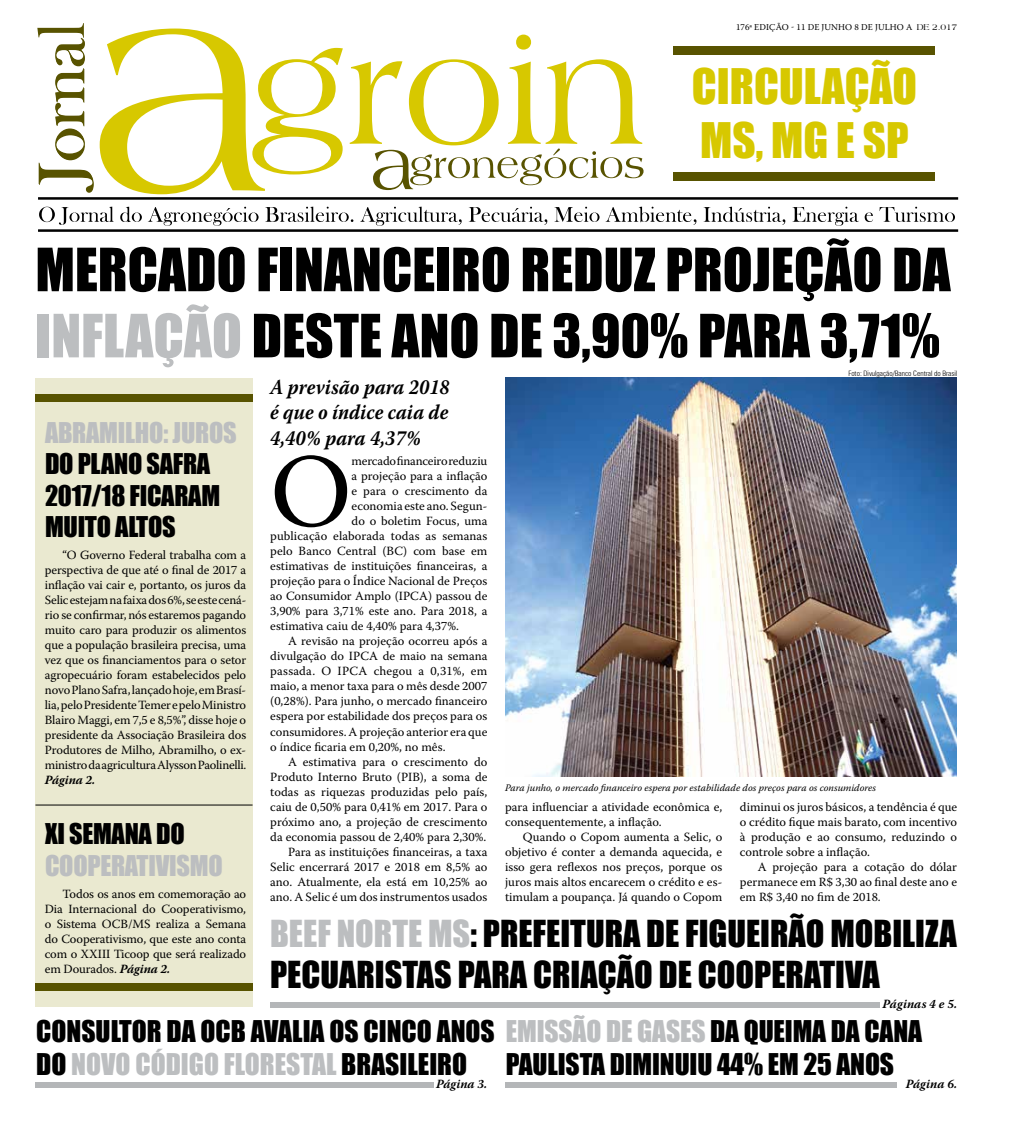
<style>
.page{position:relative;width:1028px;height:1124px;background:#fff}
.page>*{position:absolute;margin:0;border:0;box-sizing:border-box;transform-origin:0 0}
.t1{font:103.5px "Warnock Pro";color:#000}
.t2{font:55.12px/66.1px "Impact";color:#000}
.t3{font:45px/54px "Impact";color:#d7c800}
.t4{font:34.12px/41px "Impact";color:#000}
.t5{font:27.5px/33px "Impact";letter-spacing:-.005em;color:#000}
.t6{font:26.25px/31.5px "Impact";letter-spacing:-.01em;color:#000}
.t7{font:26.25px "Impact";letter-spacing:-.01em;color:#bcbec0}
.t8{font:italic 700 21.25px/25.5px "Warnock Pro";color:#000;text-align:justify;scale:.9 1}
.t9{font:12.5px/15px "Warnock Pro";color:#000;text-align:justify}
.t10{font:italic 700 12.5px "Warnock Pro";color:#000}
.t11{font:italic 10px "Warnock Pro";color:#000}
.t12{font:8.88px "Warnock Pro";letter-spacing:.015em;color:#000}
.t13{font:300 condensed 7.5px "Zurich BT";color:#000}
.s1{font-family:"Americana BT"}
.s2{color:#bcbec0}
.s3{font-weight:700;font-style:italic}
</style>
<div class="page">
<svg style="left:100px;top:29px;width:243px;height:165px"></svg>
<svg style="left:350px;top:35px;width:293px;height:155px"></svg>
<svg style="left:37px;top:23px;width:57px;height:170px"></svg>
<svg style="left:39px;top:207px;width:75px;height:18px"></svg>
<svg style="left:120px;top:207px;width:22px;height:15px"></svg>
<svg style="left:148px;top:207px;width:110px;height:19px"></svg>
<svg style="left:265px;top:207px;width:88px;height:15px"></svg>
<svg style="left:360px;top:207px;width:101px;height:19px"></svg>
<svg style="left:469px;top:207px;width:78px;height:18px"></svg>
<svg style="left:554px;top:207px;width:45px;height:15px"></svg>
<svg style="left:605px;top:207px;width:91px;height:18px"></svg>
<svg style="left:703px;top:207px;width:82px;height:18px"></svg>
<svg style="left:792px;top:207px;width:66px;height:19px"></svg>
<svg style="left:864px;top:212px;width:9px;height:10px"></svg>
<svg style="left:879px;top:207px;width:76px;height:15px"></svg>
<hr style="left:38px;top:197px;width:920px;height:3px;background:#000">
<hr style="left:38px;top:229px;width:920px;height:3px;background:#000">
<div style="left:673px;top:46px;width:261px;height:8px;background:#585300"></div>
<div style="left:673px;top:172px;width:261px;height:8px;background:#585300"></div>
<div style="left:505px;top:1081px;width:392px;height:6px;background:#b4b6b8"></div>
<div style="left:270px;top:1001px;width:610px;height:6px;background:#b4b6b8"></div>
<div style="left:35px;top:1081px;width:399px;height:6px;background:#b4b6b8"></div>
<div style="left:35px;top:378px;width:217px;height:628px;background:#eae9d0"></div>
<div style="left:35px;top:394px;width:217px;height:7px;background:#585300"></div>
<div style="left:35px;top:982px;width:217px;height:8px;background:#585300"></div>
<hr style="left:35px;top:804px;width:217px;height:1px;background:#000">
<img style="left:505px;top:377px;width:451px;height:399px">
<p class="t12" style="left:736px;top:22px;width:223px">176ª Edição - 11 de junho 8 de julho a <span class="s1">de 2.017</span></p>
<h3 class="t3" style="left:692px;top:58px;width:227px">CIRCULAÇÃO<br>MS, MG E SP</h3>
<h2 class="t2" style="left:35px;top:235px;width:916px">MERCADO FINANCEIRO REDUZ PROJEÇÃO DA<br><span class="s2">INFLAÇÃO</span> DESTE ANO DE 3,90% PARA 3,71%</h2>
<h3 class="t7" style="left:45px;top:412px;width:193px">ABRAMILHO: JUROS</h3>
<h3 class="t6" style="left:45px;top:447px;width:174px">DO PLANO SAFRA<br>2017/18 FICARAM<br>MUITO ALTOS</h3>
<p class="t9" style="left:45px;top:547px;width:203px;text-indent:18px">“O Governo Federal trabalha com a perspectiva de que até o final de 2017 a inflação vai cair e, portanto, os juros da Selic estejam na faixa dos 6%, se este cená&shy;rio se confirmar, nós estaremos pagando muito caro para produzir os alimentos que a população brasileira precisa, uma vez que os financiamentos para o setor agropecuário foram estabelecidos pelo novo Plano Safra, lançado hoje, em Brasí&shy;lia, pelo Presidente Temer e pelo Ministro Blairo Maggi, em 7,5 e 8,5%”, disse hoje o presidente da Associação Brasileira dos Produtores de Milho, Abramilho, o ex&shy;ministro da agricultura Alysson Paolinelli.</p>
<p class="t10" style="left:45px;top:772px;width:52px">Página 2.</p>
<h3 class="t6" style="left:45px;top:817px;width:141px">XI SEMANA DO</h3>
<h3 class="t7" style="left:45px;top:844px;width:179px">COOPERATIVISMO</h3>
<p class="t9" style="left:45px;top:885px;width:203px;text-indent:18px">Todos os anos em comemoração ao Dia Internacional do Cooperativismo, o Sistema OCB/MS realiza a Semana do Cooperativismo, que este ano conta com o XXIII Ticoop que será realizado em Dourados. <span class="s3">Página 2.</span></p>
<h3 class="t8" style="left:270px;top:374px;width:201px">A previsão para 2018 é que o índice caia de 4,40% para 4,37%</h3>
<h1 class="t1" style="left:270px;top:429px;width:74px">O</h1>
<p class="t9" style="left:351px;top:453px;width:137px">mercado financeiro reduziu</p>
<p class="t9" style="left:351px;top:468px;width:137px">a projeção para a inflação</p>
<p class="t9" style="left:351px;top:483px;width:137px">e para o crescimento da</p>
<p class="t9" style="left:351px;top:498px;width:137px">economia este ano. Segun-</p>
<p class="t9" style="left:351px;top:513px;width:137px">do o boletim Focus, uma</p>
<p class="t9" style="left:270px;top:528px;width:219px">publicação elaborada todas as semanas</p>
<p class="t9" style="left:270px;top:543px;width:219px">pelo Banco Central (BC) com base em</p>
<p class="t9" style="left:270px;top:558px;width:219px">estimativas de instituições financeiras, a</p>
<p class="t9" style="left:270px;top:573px;width:219px">projeção para o Índice Nacional de Preços</p>
<p class="t9" style="left:270px;top:588px;width:219px">ao Consumidor Amplo (IPCA) passou de</p>
<p class="t9" style="left:270px;top:603px;width:219px">3,90% para 3,71% este ano. Para 2018, a</p>
<p class="t9" style="left:270px;top:618px;width:190px">estimativa caiu de 4,40% para 4,37%.</p>
<p class="t9" style="left:288px;top:633px;width:201px">A revisão na projeção ocorreu após a</p>
<p class="t9" style="left:270px;top:648px;width:219px">divulgação do IPCA de maio na semana</p>
<p class="t9" style="left:270px;top:663px;width:218px">passada. O IPCA chegou a 0,31%, em</p>
<p class="t9" style="left:270px;top:678px;width:219px">maio, a menor taxa para o mês desde 2007</p>
<p class="t9" style="left:270px;top:693px;width:219px">(0,28%). Para junho, o mercado financeiro</p>
<p class="t9" style="left:270px;top:708px;width:219px">espera por estabilidade dos preços para os</p>
<p class="t9" style="left:270px;top:723px;width:219px">consumidores. A projeção anterior era que</p>
<p class="t9" style="left:270px;top:738px;width:177px">o índice ficaria em 0,20%, no mês.</p>
<p class="t9" style="left:288px;top:753px;width:201px">A estimativa para o crescimento do</p>
<p class="t9" style="left:270px;top:768px;width:219px">Produto Interno Bruto (PIB), a soma de</p>
<p class="t9" style="left:270px;top:783px;width:219px">todas as riquezas produzidas pelo país,</p>
<p class="t9" style="left:270px;top:798px;width:219px">caiu de 0,50% para 0,41% em 2017. Para o</p>
<p class="t9" style="left:270px;top:813px;width:219px">próximo ano, a projeção de crescimento</p>
<p class="t9" style="left:270px;top:828px;width:217px">da economia passou de 2,40% para 2,30%.</p>
<p class="t9" style="left:288px;top:843px;width:201px">Para as instituições financeiras, a taxa</p>
<p class="t9" style="left:270px;top:858px;width:219px">Selic encerrará 2017 e 2018 em 8,5% ao</p>
<p class="t9" style="left:270px;top:873px;width:219px">ano. Atualmente, ela está em 10,25% ao</p>
<p class="t9" style="left:270px;top:888px;width:219px">ano. A Selic é um dos instrumentos usados</p>
<p class="t13" style="left:848px;top:369px;width:110px">Foto: Divulgação/Banco Central do Brasil</p>
<p class="t11" style="left:505px;top:781px;width:372px">Para junho, o mercado financeiro espera por estabilidade dos preços para os consumidores</p>
<p class="t9" style="left:505px;top:798px;width:219px">para influenciar a atividade econômica e, consequentemente, a inflação.</p>
<p class="t9" style="left:505px;top:828px;width:219px;text-indent:18px">Quando o Copom aumenta a Selic, o objetivo é conter a demanda aquecida, e isso gera reflexos nos preços, porque os juros mais altos encarecem o crédito e es&shy;timulam a poupança. Já quando o Copom</p>
<p class="t9" style="left:740px;top:798px;width:219px">diminui os juros básicos, a tendência é que o crédito fique mais barato, com incentivo à produção e ao consumo, reduzindo o controle sobre a inflação.</p>
<p class="t9" style="left:740px;top:858px;width:218px;text-indent:18px">A projeção para a cotação do dólar permanece em R$ 3,30 ao final deste ano e em R$ 3,40 no fim de 2018.</p>
<h3 class="t4" style="left:270px;top:912px;width:688px"><span class="s2">BEEF NORTE MS</span>: PREFEITURA DE FIGUEIRÃO MOBILIZA<br>PECUARISTAS PARA CRIAÇÃO DE COOPERATIVA</h3>
<p class="t10" style="left:882px;top:996px;width:76px">Páginas 4 e 5.</p>
<h3 class="t5" style="left:36px;top:1013px;width:887px">CONSULTOR DA OCB AVALIA OS CINCO ANOS <span class="s2">EM ISSÃO DE GASES</span> DA QUEIMA DA CANA<br>DO <span class="s2">NOVO CÓDIGO FLORESTAL</span> BRASILEIRO</h3>
<h3 class="t5" style="left:506px;top:1046px;width:390px">PAULISTA DIMINUIU 44% EM 25 ANOS</h3>
<p class="t10" style="left:436px;top:1075px;width:53px">Página 3.</p>
<p class="t10" style="left:905px;top:1075px;width:53px">Página 6.</p>
</div>
